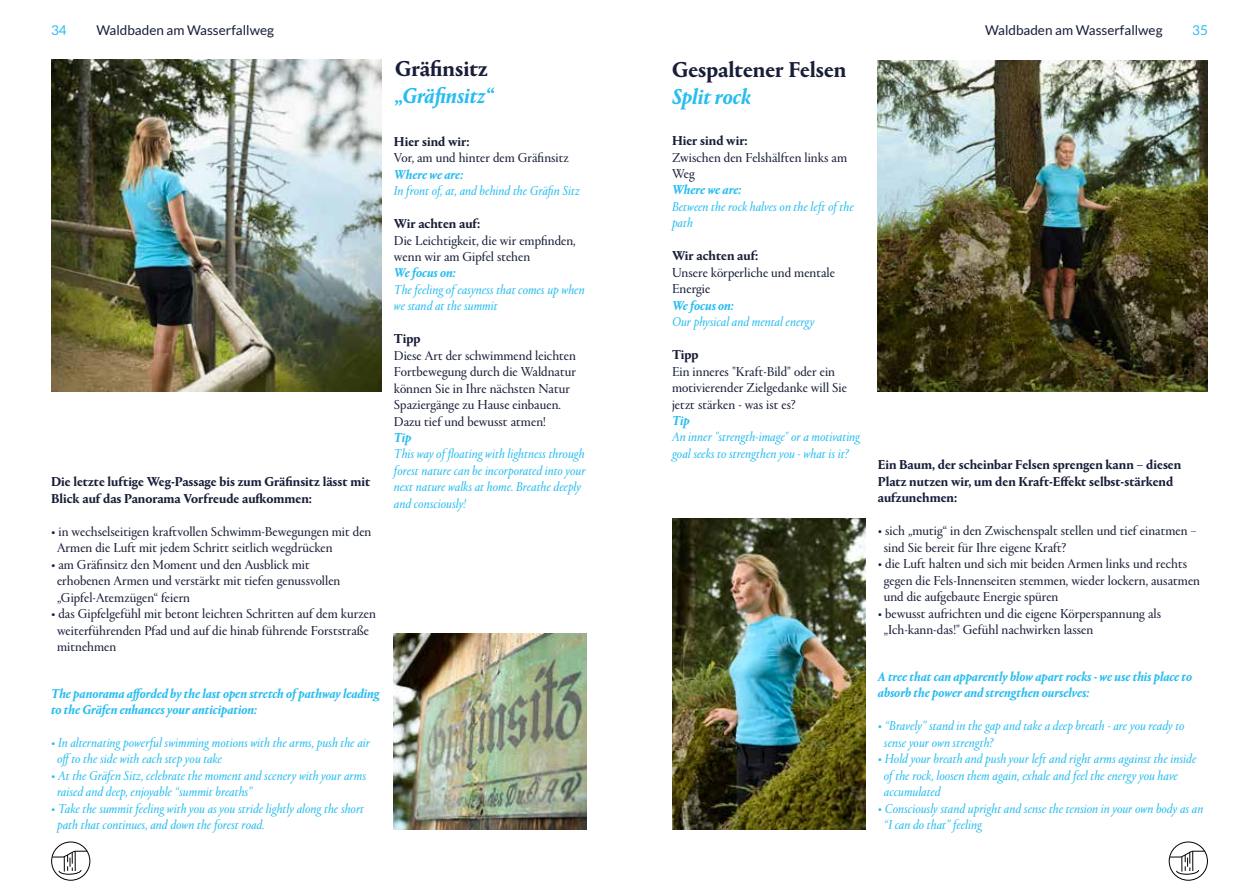
<style>
.page{position:relative;width:1259px;height:893px;background:#fff}
.page>*{position:absolute;margin:0;border:0;box-sizing:border-box;transform-origin:0 0}
.t1{font:700 22.5px "Portrait LF";color:#181e38}
.t2{font:italic 700 22.5px "Portrait LF";color:#29bdef}
.t3{font:13.5px/16.5px "Portrait LF";color:#181e38}
.t4{font:italic 13.5px/16.5px "Portrait LF";color:#29bdef}
.t5{font:700 13.5px/16.5px "Portrait LF";color:#181e38}
.t6{font:italic 700 13.5px/16.2px "Portrait LF";color:#29bdef}
.t7{font:13.5px "Lato";color:#181e38}
.t8{font:13.5px "Lato";color:#29bdef}
</style>
<div class="page">
<svg style="left:51px;top:841px;width:39px;height:40px"></svg>
<svg style="left:1168px;top:841px;width:40px;height:40px"></svg>
<img style="left:394px;top:634px;width:193px;height:195px">
<img style="left:51px;top:60px;width:330px;height:331px">
<img style="left:672px;top:519px;width:193px;height:310px">
<img style="left:878px;top:60px;width:330px;height:332px">
<p class="t8" style="left:51px;top:23px;width:17px">34</p>
<p class="t7" style="left:96px;top:23px;width:179px">Waldbaden am Wasserfallweg</p>
<p class="t7" style="left:985px;top:23px;width:179px">Waldbaden am Wasserfallweg</p>
<p class="t8" style="left:1192px;top:23px;width:17px">35</p>
<h1 class="t1" style="left:395px;top:53px;width:94px">Gräfinsitz</h1>
<h1 class="t2" style="left:395px;top:80px;width:100px">„Gräfinsitz“</h1>
<h1 class="t1" style="left:672px;top:54px;width:176px">Gespaltener Felsen</h1>
<h1 class="t2" style="left:672px;top:81px;width:80px">Split rock</h1>
<p class="t5" style="left:51px;top:473px;width:321px">Die letzte luftige Weg-Passage bis zum Gräfinsitz lässt mit<br>Blick auf das Panorama Vorfreude aufkommen:</p>
<p class="t3" style="left:57px;top:523px;width:316px;text-indent:-6px">• in wechselseitigen kraftvollen Schwimm-Bewegungen mit den<br>Armen die Luft mit jedem Schritt seitlich wegdrücken</p>
<p class="t3" style="left:57px;top:556px;width:285px;text-indent:-6px">• am Gräfinsitz den Moment und den Ausblick mit erhobenen Armen und verstärkt mit tiefen genussvollen „Gipfel-Atemzügen“ feiern</p>
<p class="t3" style="left:57px;top:605px;width:320px;text-indent:-6px">• das Gipfelgefühl mit betont leichten Schritten auf dem kurzen weiterführenden Pfad und auf die hinab führende Forststraße mitnehmen</p>
<p class="t6" style="left:51px;top:684px;width:330px">The panorama afforded by the last open stretch of pathway leading to the Gräfen enhances your anticipation:</p>
<p class="t4" style="left:57px;top:734px;width:314px;text-indent:-6px">• In alternating powerful swimming motions with the arms, push the air offto the side with each step you take</p>
<p class="t4" style="left:57px;top:767px;width:310px;text-indent:-6px">• At the Gräfen Sitz, celebrate the moment and scenery with your arms raised and deep, enjoyable “summit breaths”</p>
<p class="t4" style="left:57px;top:800px;width:308px;text-indent:-6px">• Take the summit feeling with you as you stride lightly along the short path that continues, and down the forest road.</p>
<p class="t5" style="left:394px;top:133px;width:77px">Hier sind wir:</p>
<p class="t3" style="left:394px;top:149px;width:176px">Vor, am und hinter dem Gräfinsitz</p>
<p class="t6" style="left:394px;top:165px;width:71px">Where we are:</p>
<p class="t4" style="left:394px;top:182px;width:187px">In front of, at, and behind the Gräfin Sitz</p>
<p class="t5" style="left:394px;top:215px;width:88px">Wir achten auf:</p>
<p class="t3" style="left:394px;top:232px;width:183px">Die Leichtigkeit, die wir empfinden, wenn wir am Gipfel stehen</p>
<p class="t6" style="left:394px;top:264px;width:63px">We focus on:</p>
<p class="t4" style="left:394px;top:281px;width:192px">The feeling of easyness that comes up when we stand at the summit</p>
<p class="t5" style="left:394px;top:330px;width:28px">Tipp</p>
<p class="t3" style="left:394px;top:347px;width:184px">Diese Art der schwimmend leichten<br>Fortbewegung durch die Waldnatur können Sie in Ihre nächsten Natur<br>Spaziergänge zu Hause einbauen.<br>Dazu tief und bewusst atmen!</p>
<p class="t6" style="left:394px;top:429px;width:19px">Tip</p>
<p class="t4" style="left:394px;top:445px;width:193px">This way of floating with lightness through forest nature can be incorporated into your next nature walks at home. Breathe deeply and consciously!</p>
<p class="t5" style="left:672px;top:132px;width:77px">Hier sind wir:</p>
<p class="t3" style="left:672px;top:149px;width:177px">Zwischen den Felshälften links am<br>Weg</p>
<p class="t6" style="left:672px;top:181px;width:71px">Where we are:</p>
<p class="t4" style="left:672px;top:198px;width:183px">Between the rock halves on the left of the path</p>
<p class="t5" style="left:672px;top:247px;width:88px">Wir achten auf:</p>
<p class="t3" style="left:672px;top:264px;width:164px">Unsere körperliche und mentale<br>Energie</p>
<p class="t6" style="left:672px;top:296px;width:63px">We focus on:</p>
<p class="t4" style="left:672px;top:313px;width:145px">Our physical and mental energy</p>
<p class="t5" style="left:672px;top:346px;width:28px">Tipp</p>
<p class="t3" style="left:672px;top:363px;width:176px">Ein inneres "Kraft-Bild" oder ein motivierender Zielgedanke will Sie jetzt stärken - was ist es?</p>
<p class="t6" style="left:672px;top:411px;width:19px">Tip</p>
<p class="t4" style="left:672px;top:428px;width:190px">An inner "strength-image" or a motivating goal seeks to strengthen you - what is it?</p>
<p class="t5" style="left:877px;top:456px;width:305px">Ein Baum, der scheinbar Felsen sprengen kann – diesen<br>Platz nutzen wir, um den Kraft-Effekt selbst-stärkend aufzunehmen:</p>
<p class="t3" style="left:883px;top:522px;width:315px;text-indent:-6px">• sich „mutig“ in den Zwischenspalt stellen und tief einatmen – sind Sie bereit für Ihre eigene Kraft?</p>
<p class="t3" style="left:883px;top:555px;width:318px;text-indent:-6px">• die Luft halten und sich mit beiden Armen links und rechts gegen die Fels-Innenseiten stemmen, wieder lockern, ausatmen und die aufgebaute Energie spüren</p>
<p class="t3" style="left:883px;top:605px;width:279px;text-indent:-6px">• bewusst aufrichten und die eigene Körperspannung als „Ich-kann-das!" Gefühl nachwirken lassen</p>
<p class="t6" style="left:878px;top:668px;width:316px">A tree that can apparently blow apart rocks - we use this place to absorb the power and strengthen ourselves:</p>
<p class="t4" style="left:884px;top:717px;width:302px;text-indent:-6px">• “Bravely” stand in the gap and take a deep breath - are you ready to sense your own strength?</p>
<p class="t4" style="left:884px;top:750px;width:314px;text-indent:-6px">• Hold your breath and push your left and right arms against the inside of the rock, loosen them again, exhale and feel the energy you have accumulated</p>
<p class="t4" style="left:884px;top:800px;width:321px;text-indent:-6px">• Consciously stand upright and sense the tension in your own body as an “I can do that” feeling</p>
</div>
